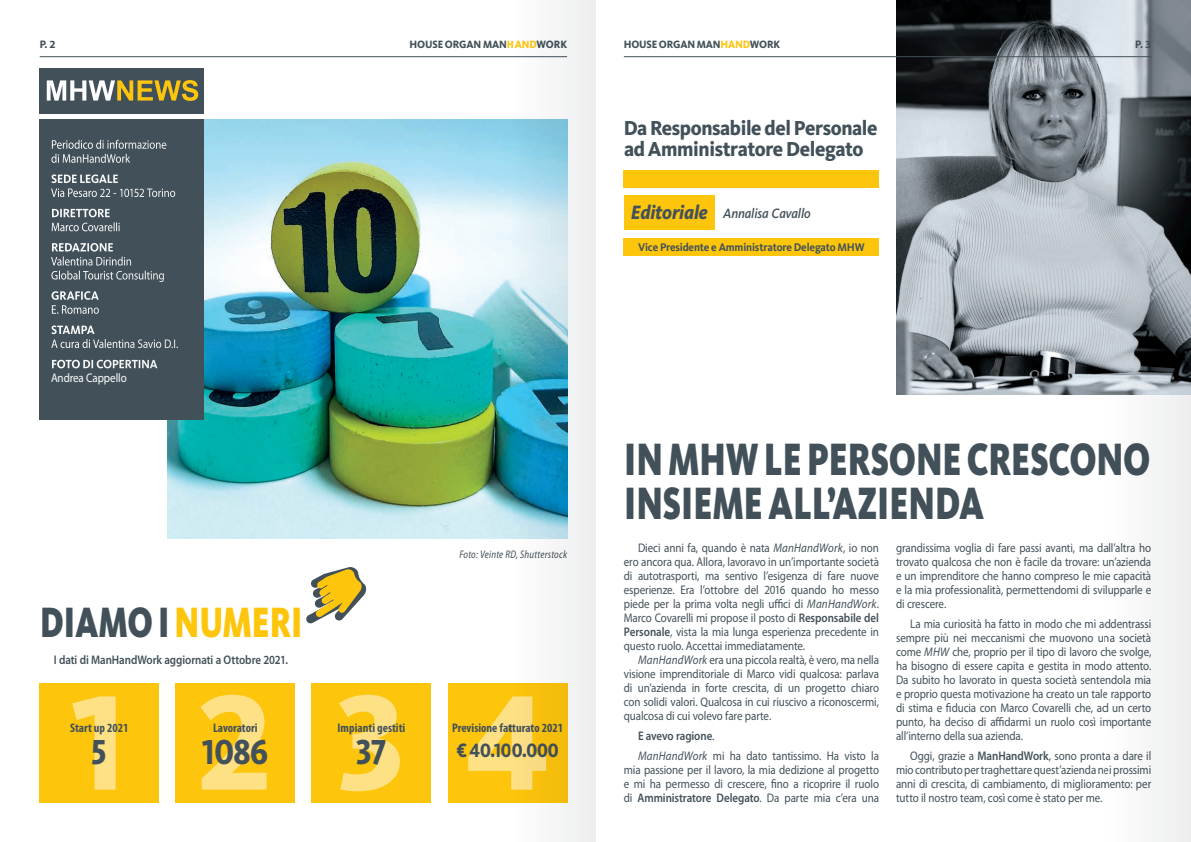
<style>
.page{position:relative;width:1191px;height:842px;background:#fff}
.page>*{position:absolute;margin:0;border:0;box-sizing:border-box;transform-origin:0 0}
.W21-03_titolo{font:900 47px/44px "Kievit OT";letter-spacing:-.005em;color:#425159;scale:.74 1}
.W21-03_titolo-2{font:900 44px "Kievit OT";letter-spacing:-.005em;color:#425159;scale:.74 1}
.t1{font:800 36px "Kievit OT";letter-spacing:-.015em;color:#425159;scale:.88 1}
.t2{font:800 21px/21px "Kievit OT";letter-spacing:-.02em;color:#425159;scale:.94 1}
.t3{font:800 20px "Kievit OT";letter-spacing:-.01em;color:#425159;scale:.88 1}
.t4{font:italic 800 20px "Kievit OT";letter-spacing:-.01em;color:#425159;scale:.94 1}
.t5{font:italic 500 14px "Kievit OT";letter-spacing:-.01em;color:#425159;scale:.94 1}
.W21-03_testo{font:12.5px/14px "Myriad Pro";letter-spacing:-.01em;color:#425159;text-align:justify;scale:.88 1}
.t6{font:12.5px/14px "Myriad Pro";letter-spacing:-.01em;color:#fff;scale:.88 1}
.t7{font:700 condensed 12.5px "Myriad Pro";color:#425159}
.W21-03_testo-2{font:600 12.5px "Myriad Pro";letter-spacing:-.005em;color:#425159;scale:.88 1}
.t8{font:700 12.5px/14px "Kievit OT";letter-spacing:-.025em;color:#fff;scale:.94 1}
.t9{font:700 11.5px "Kievit OT";letter-spacing:-.015em;color:#425159;scale:.94 1}
.t10{font:800 11px "Kievit OT";letter-spacing:-.015em;color:#425159;scale:.94 1}
.W21-03_dida{font:italic semi-condensed 11px "Myriad Pro";letter-spacing:.02em;color:#425159;scale:.88 1}
.t11{font:700 11px "Myriad Pro";color:#425159}
.s1{color:#fec50d}
.s2{font-family:"Kievit OT";font-weight:700}
.s3{font-family:"Myriad Pro";font-weight:400}
.s4{font-style:italic}
.s5{font-weight:600}
.s6{font-weight:400}
</style>
<div class="page">
<div style="left:40px;top:683px;width:119px;height:119px;background:#fec50d"></div>
<div style="left:176px;top:683px;width:119px;height:119px;background:#fec50d"></div>
<div style="left:312px;top:683px;width:119px;height:119px;background:#fec50d"></div>
<div style="left:448px;top:683px;width:119px;height:119px;background:#fec50d"></div>
<img style="left:167px;top:119px;width:343px;height:420px">
<div style="left:40px;top:68px;width:164px;height:45px;background:#425159"></div>
<svg style="left:47px;top:80px;width:151px;height:21px"></svg>
<svg style="left:72px;top:696px;width:44px;height:94px"></svg>
<svg style="left:200px;top:695px;width:66px;height:95px"></svg>
<svg style="left:339px;top:695px;width:61px;height:96px"></svg>
<svg style="left:468px;top:700px;width:42px;height:71px"></svg>
<img style="left:896px;top:0;width:210px;height:394px">
<div style="left:40px;top:119px;width:164px;height:301px;background:#425159"></div>
<svg style="left:306px;top:567px;width:61px;height:57px"></svg>
<div style="left:624px;top:170px;width:255px;height:17px;background:#fec50d"></div>
<div style="left:624px;top:238px;width:255px;height:17px;background:#fec50d"></div>
<div style="left:624px;top:196px;width:90px;height:34px;background:#fec50d"></div>
<hr style="left:40px;top:56px;width:527px;height:1px;background:#425159">
<hr style="left:624px;top:56px;width:527px;height:1px;background:#425159">
<svg style="left:510px;top:0;width:85px;height:842px"></svg>
<svg style="left:1106px;top:0;width:85px;height:842px"></svg>
<p class="t11" style="left:40px;top:37px;width:17px">P. 2</p>
<p class="t10" style="left:409px;top:38px;width:169px">HOUSE ORGAN MAN<span class="s1">HAND</span>WORK</p>
<p class="t10" style="left:624px;top:38px;width:168px">HOUSE ORGAN MAN<span class="s1">HAND</span>WORK</p>
<p class="t11" style="left:1135px;top:37px;width:17px">P. 3</p>
<p class="t6" style="left:51px;top:137px;width:133px">Periodico di informazione di ManHandWork</p>
<p class="t6" style="left:51px;top:172px;width:143px"><span class="s2">SEDE LEGALE<br></span>Via Pesaro 22 - 10152 Torino</p>
<p class="t6" style="left:51px;top:206px;width:80px"><span class="s2">DIRETTORE<br></span>Marco Covarelli</p>
<p class="t6" style="left:51px;top:240px;width:131px"><span class="s2">REDAZIONE<br></span>Valentina Dirindin<br>Global Tourist Consulting</p>
<p class="t6" style="left:51px;top:288px;width:56px"><span class="s2">GRAFICA<br></span>E. Romano</p>
<p class="t6" style="left:51px;top:323px;width:146px"><span class="s2">STAMPA<br></span>A cura di Valentina Savio D.I.</p>
<p class="t8" style="left:51px;top:357px;width:115px">FOTO DI COPERTINA<br><span class="s3">Andrea Cappello</span></p>
<p class="W21-03_titolo-2" style="left:40px;top:596px;width:356px">DIAMO I <span class="s1">NUMERI</span></p>
<p class="W21-03_testo-2" style="left:54px;top:652px;width:268px">I dati di ManHandWork aggiornati a Ottobre 2021.</p>
<p class="t7" style="left:70px;top:720px;width:60px">Start up 2021</p>
<p class="t1" style="left:92px;top:730px;width:19px">5</p>
<p class="t7" style="left:213px;top:720px;width:46px">Lavoratori</p>
<p class="t1" style="left:202px;top:730px;width:77px">1086</p>
<p class="t7" style="left:337px;top:720px;width:69px">Impianti gestiti</p>
<p class="t1" style="left:356px;top:730px;width:36px">37</p>
<p class="W21-03_dida" style="left:459px;top:548px;width:124px">Foto: Veinte RD, Shutterstock</p>
<p class="t7" style="left:452px;top:720px;width:112px">Previsione fatturato 2021</p>
<p class="t3" style="left:456px;top:738px;width:118px">€ 40.100.000</p>
<p class="t2" style="left:624px;top:117px;width:271px">Da Responsabile del Personale ad Amministratore Delegato</p>
<p class="t4" style="left:630px;top:200px;width:83px">Editoriale</p>
<p class="t5" style="left:723px;top:205px;width:95px">Annalisa Cavallo</p>
<p class="t9" style="left:638px;top:240px;width:242px">Vice Presidente e Amministratore Delegato MHW</p>
<p class="W21-03_titolo" style="left:624px;top:437px;width:712px">IN MHW LE PERSONE CRESCONO<br>INSIEME ALL’AZIENDA</p>
<p class="W21-03_testo" style="left:624px;top:540px;width:291px;text-indent:14px">Dieci anni fa, quando è nata <span class="s4">ManHandWork</span>, io non ero ancora qua. Allora, lavoravo in un’importante società di autotrasporti, ma sentivo l’esigenza di fare nuove esperienze. Era l’ottobre del 2016 quando ho messo piede per la prima volta negli uffici di <span class="s4">ManHandWork</span>.<br>Marco Covarelli mi propose il posto di <span class="s5">Responsabile del Personale</span>, vista la mia lunga esperienza precedente in questo ruolo. Accettai immediatamente.</p>
<p class="W21-03_testo" style="left:624px;top:652px;width:291px;text-indent:14px"><span class="s4">ManHandWork</span> era una piccola realtà, è vero, ma nella visione imprenditoriale di Marco vidi qualcosa: parlava di un’azienda in forte crescita, di un progetto chiaro con solidi valori. Qualcosa in cui riuscivo a riconoscermi, qualcosa di cui volevo fare parte.</p>
<p class="W21-03_testo-2" style="left:638px;top:728px;width:88px">E avevo ragione<span class="s6">.</span></p>
<p class="W21-03_testo" style="left:624px;top:749px;width:291px;text-indent:14px"><span class="s4">ManHandWork</span> mi ha dato tantissimo. Ha visto la mia passione per il lavoro, la mia dedizione al progetto e mi ha permesso di crescere, fino a ricoprire il ruolo di <span class="s5">Amministratore Delegato</span>. Da parte mia c’era una</p>
<p class="W21-03_testo" style="left:896px;top:540px;width:291px">grandissima voglia di fare passi avanti, ma dall’altra ho trovato qualcosa che non è facile da trovare: un’azienda e un imprenditore che hanno compreso le mie capacità e la mia professionalità, permettendomi di svilupparle e di crescere.</p>
<p class="W21-03_testo" style="left:896px;top:617px;width:291px;text-indent:14px">La mia curiosità ha fatto in modo che mi addentrassi sempre più nei meccanismi che muovono una società come <span class="s4">MHW</span> che, proprio per il tipo di lavoro che svolge, ha bisogno di essere capita e gestita in modo attento.<br>Da subito ho lavorato in questa società sentendola mia e proprio questa motivazione ha creato un tale rapporto di stima e fiducia con Marco Covarelli che, ad un certo punto, ha deciso di affidarmi un ruolo così importante all’interno della sua azienda.</p>
<p class="W21-03_testo" style="left:896px;top:749px;width:291px;text-indent:14px">Oggi, grazie a <span class="s5">ManHandWork</span>, sono pronta a dare il mio contributo per traghettare quest’azienda nei prossimi anni di crescita, di cambiamento, di miglioramento: per tutto il nostro team, così come è stato per me.</p>
</div>
